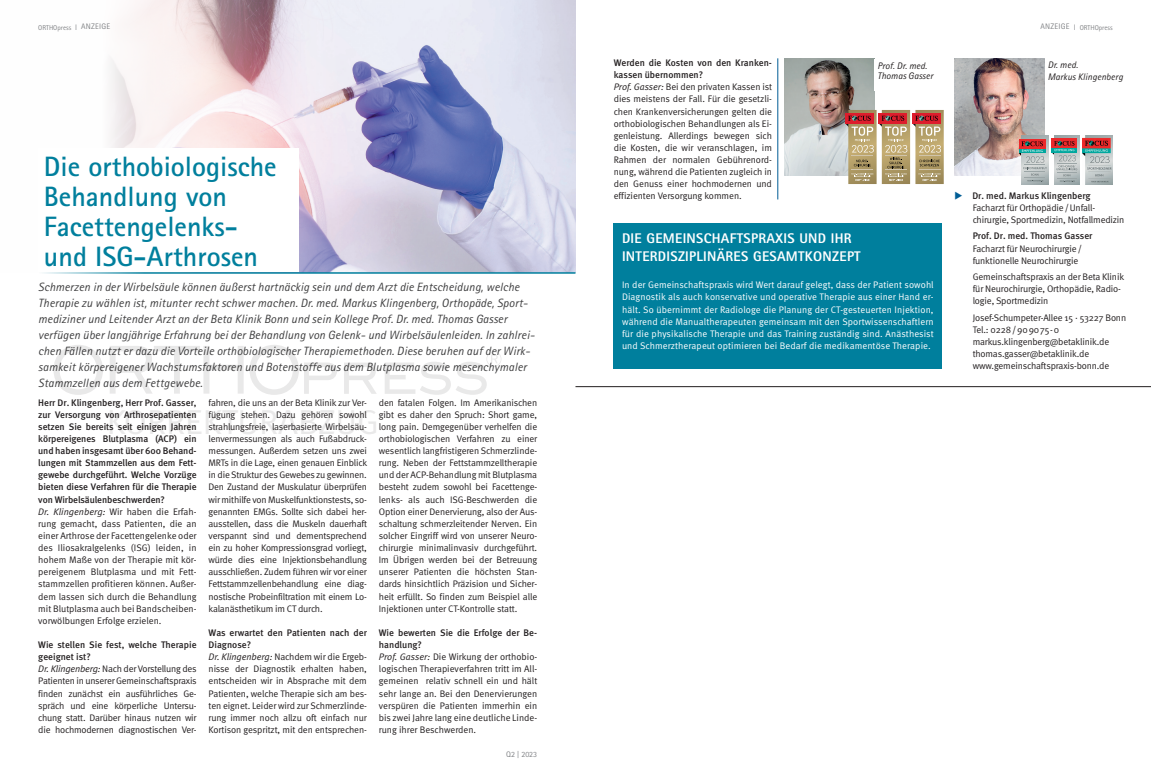
<style>
.page{position:relative;width:1151px;height:774px;background:#fff}
.page>*{position:absolute;margin:0;border:0;box-sizing:border-box;transform-origin:0 0}
.t1{font:34.7px "Meta Normal";color:#231f20}
.t2{font:700 28px/30px "Rotis Sans Serif";color:#007f9d}
.t3{font:800 14px/18px "Rotis Sans Serif";letter-spacing:.02em;color:#fff}
.t4{font:italic 12px/16px "Rotis Sans Serif";letter-spacing:.01em;color:#3e3e3f}
.t5{font:9.5px/12.1px "Meta Normal";letter-spacing:-.015em;color:#231f20;text-align:justify}
.t6{font:500 9.5px/12.1px "Meta";color:#231f20}
.t7{font:9.5px/12.1px "Meta Normal";letter-spacing:.01em;color:#fff;text-align:justify}
.t8{font:italic 9.5px/12.1px "Rotis Sans Serif";letter-spacing:.01em;color:#231f20}
.t9{font:8px "Rotis Sans Serif";color:#808285}
.t10{font:7px "Rotis Sans Serif";color:#808285}
.s1{font-size:8px}
.s2{font-style:italic}
.s3{color:#005d95}
</style>
<div class="page">
<img style="left:111px;top:0;width:464px;height:272px">
<hr style="left:25px;top:272px;width:550px;height:2px;background:#007f9d">
<img style="left:954px;top:58px;width:91px;height:117px">
<img style="left:1021px;top:136px;width:27px;height:48px">
<div style="left:1019px;top:139px;width:26px;height:10px;background:#eb292b"></div>
<img style="left:1054px;top:136px;width:26px;height:48px">
<div style="left:1051px;top:139px;width:26px;height:9px;background:#eb292b"></div>
<svg style="left:1019px;top:141px;width:58px;height:41px"></svg>
<img style="left:1083px;top:136px;width:30px;height:48px">
<img style="left:784px;top:58px;width:90px;height:117px">
<img style="left:848px;top:110px;width:29px;height:74px">
<svg style="left:845px;top:113px;width:28px;height:3px"></svg>
<img style="left:882px;top:110px;width:28px;height:74px">
<svg style="left:879px;top:113px;width:28px;height:3px"></svg>
<img style="left:915px;top:110px;width:29px;height:74px">
<svg style="left:912px;top:113px;width:28px;height:3px"></svg>
<svg style="left:845px;top:116px;width:96px;height:65px;background:#bfa17f"></svg>
<div style="left:38px;top:148px;width:261px;height:124px;background:#fff"></div>
<hr style="left:777px;top:58px;width:1px;height:141px;background:#005d95">
<div style="left:613px;top:224px;width:329px;height:145px;background:#007f9d"></div>
<hr style="left:575px;top:386px;width:576px;height:1px;background:#231f20">
<svg style="left:53px;top:345px;width:50px;height:50px"></svg>
<svg style="left:110px;top:345px;width:227px;height:50px"></svg>
<svg style="left:344px;top:363px;width:32px;height:31px"></svg>
<svg style="left:385px;top:351px;width:116px;height:44px"></svg>
<p class="t10" style="left:38px;top:23px;width:73px">ORTHOpress <span class="s1">l ANZEIGE</span></p>
<p class="t10" style="left:1040px;top:23px;width:74px"><span class="s1">ANZEIGE l</span> ORTHOpress</p>
<h2 class="t2" style="left:44px;top:151px;width:234px">Die orthobiologische<br>Behandlung von<br>Facettengelenks&shy;und ISG-Arthrosen</h2>
<p class="t4" style="left:38px;top:279px;width:498px">Schmerzen in der Wirbelsäule können äußerst hartnäckig sein und dem Arzt die Entscheidung, welche Therapie zu wählen ist, mitunter recht schwer machen. Dr. med. Markus Klingenberg, Orthopäde, Sport&shy;mediziner und Leitender Arzt an der Beta Klinik Bonn und sein Kollege Prof. Dr. med. Thomas Gasser verfügen über langjährige Erfahrung bei der Behandlung von Gelenk- und Wirbelsäulenleiden. In zahlrei&shy;chen Fällen nutzt er dazu die Vorteile orthobiologischer Therapiemethoden. Diese beruhen auf der Wirk&shy;samkeit körpereigener Wachstumsfaktoren und Botenstoffe aus dem Blutplasma sowie mesenchymaler Stammzellen aus dem Fettgewebe.</p>
<p class="t6" style="left:38px;top:396px;width:160px;text-align:justify">Herr Dr. Klingenberg, Herr Prof. Gasser, zur Versorgung von Arthrosepatienten setzen Sie bereits seit einigen Jahren körpereigenes Blutplasma (ACP) ein und haben insgesamt über 600 Behand&shy;lungen mit Stammzellen aus dem Fett&shy;gewebe durchgeführt. Welche Vorzüge bieten diese Verfahren für die Therapie von Wirbelsäulenbeschwerden?</p>
<p class="t5" style="left:38px;top:505px;width:160px"><span class="s2">Dr. Klingenberg:</span> Wir haben die Erfah&shy;rung gemacht, dass Patienten, die an einer Arthrose der Facettengelenke oder des Iliosakralgelenks (ISG) leiden, in hohem Maße von der Therapie mit kör&shy;pereigenem Blutplasma und mit Fett&shy;stammzellen profitieren können. Außer&shy;dem lassen sich durch die Behandlung mit Blutplasma auch bei Bandscheiben&shy;vorwölbungen Erfolge erzielen.</p>
<p class="t6" style="left:38px;top:639px;width:160px">Wie stellen Sie fest, welche Therapie geeignet ist?</p>
<p class="t5" style="left:38px;top:663px;width:160px"><span class="s2">Dr. Klingenberg:</span> Nach der Vorstellung des Patienten in unserer Gemeinschaftspraxis finden zunächst ein ausführliches Ge&shy;spräch und eine körperliche Untersu&shy;chung statt. Darüber hinaus nutzen wir die hochmodernen diagnostischen Ver-</p>
<p class="t5" style="left:209px;top:396px;width:160px">fahren, die uns an der Beta Klinik zur Ver&shy;fügung stehen. Dazu gehören sowohl strahlungsfreie, laserbasierte Wirbelsäu&shy;lenvermessungen als auch Fußabdruck&shy;messungen. Außerdem setzen uns zwei MRTs in die Lage, einen genauen Einblick in die Struktur des Gewebes zu gewinnen.<br>Den Zustand der Muskulatur überprüfen wir mithilfe von Muskelfunktionstests, so&shy;genannten EMGs. Sollte sich dabei her&shy;ausstellen, dass die Muskeln dauerhaft verspannt sind und dementsprechend ein zu hoher Kompressionsgrad vorliegt, würde dies eine Injektionsbehandlung ausschließen. Zudem führen wir vor einer Fettstammzellenbehandlung eine diag&shy;nostische Probeinfiltration mit einem Lo&shy;kalanästhetikum im CT durch.</p>
<p class="t6" style="left:209px;top:626px;width:160px">Was erwartet den Patienten nach der<br>Diagnose?</p>
<p class="t5" style="left:209px;top:651px;width:160px"><span class="s2">Dr. Klingenberg:</span> Nachdem wir die Ergeb&shy;nisse der Diagnostik erhalten haben, entscheiden wir in Absprache mit dem Patienten, welche Therapie sich am bes&shy;ten eignet. Leider wird zur Schmerzlinde&shy;rung immer noch allzu oft einfach nur Kortison gespritzt, mit den entsprechen-</p>
<p class="t5" style="left:379px;top:396px;width:160px">den fatalen Folgen. Im Amerikanischen gibt es daher den Spruch: Short game, long pain. Demgegenüber verhelfen die orthobiologischen Verfahren zu einer wesentlich langfristigeren Schmerzlinde&shy;rung. Neben der Fettstammzelltherapie und der ACP-Behandlung mit Blutplasma besteht zudem sowohl bei Facettenge&shy;lenks- als auch ISG-Beschwerden die Option einer Denervierung, also der Aus&shy;schaltung schmerzleitender Nerven. Ein solcher Eingriff wird von unserer Neuro&shy;chirurgie minimalinvasiv durchgeführt.<br>Im Übrigen werden bei der Betreuung unserer Patienten die höchsten Stan&shy;dards hinsichtlich Präzision und Sicher&shy;heit erfüllt. So finden zum Beispiel alle Injektionen unter CT-Kontrolle statt.</p>
<p class="t6" style="left:379px;top:626px;width:160px">Wie bewerten Sie die Erfolge der Be&shy;handlung?</p>
<p class="t5" style="left:379px;top:651px;width:160px"><span class="s2">Prof. Gasser:</span> Die Wirkung der orthobio&shy;logischen Therapieverfahren tritt im All&shy;gemeinen relativ schnell ein und hält sehr lange an. Bei den Denervierungen verspüren die Patienten immerhin ein bis zwei Jahre lang eine deutliche Linde&shy;rung ihrer Beschwerden.</p>
<h1 class="t1" style="left:106px;top:402px;width:274px">KORREKTURABZUG</h1>
<p class="t9" style="left:506px;top:750px;width:32px">Q2 | 2023</p>
<p class="t6" style="left:614px;top:57px;width:160px">Werden die Kosten von den Kranken&shy;kassen übernommen?</p>
<p class="t5" style="left:614px;top:81px;width:160px"><span class="s2">Prof. Gasser:</span> Bei den privaten Kassen ist dies meistens der Fall. Für die gesetzli&shy;chen Krankenversicherungen gelten die orthobiologischen Behandlungen als Ei&shy;genleistung. Allerdings bewegen sich die Kosten, die wir veranschlagen, im Rahmen der normalen Gebührenord&shy;nung, während die Patienten zugleich in den Genuss einer hochmodernen und effizienten Versorgung kommen.</p>
<p class="t8" style="left:877px;top:61px;width:57px;line-height:10px">Prof. Dr. med.<br>Thomas Gasser</p>
<h3 class="t3" style="left:622px;top:229px;width:240px">DIE GEMEINSCHAFTSPRAXIS UND IHR<br>INTERDISZIPLINÄRES GESAMTKONZEPT</h3>
<p class="t7" style="left:622px;top:279px;width:313px">In der Gemeinschaftspraxis wird Wert darauf gelegt, dass der Patient sowohl Diagnostik als auch konservative und operative Therapie aus einer Hand er&shy;hält. So übernimmt der Radiologe die Planung der CT-gesteuerten Injektion, während die Manualtherapeuten gemeinsam mit den Sportwissenschaftlern für die physikalische Therapie und das Training zuständig sind. Anästhesist und Schmerztherapeut optimieren bei Bedarf die medikamentöse Therapie.</p>
<p class="t8" style="left:1048px;top:59px;width:77px">Dr. med.<br>Markus Klingenberg</p>
<p class="t6" style="left:954px;top:189px;width:138px"><span class="s3">◆</span> Dr. med. Markus Klingenberg</p>
<p class="t5" style="left:973px;top:201px;width:153px">Facharzt für Orthopädie/Unfall&shy;chirurgie, Sportmedizin, Notfallmedizin</p>
<p class="t6" style="left:973px;top:230px;width:121px">Prof. Dr. med. Thomas Gasser</p>
<p class="t5" style="left:973px;top:242px;width:111px">Facharzt für Neurochirurgie/ funktionelle Neurochirurgie</p>
<p class="t5" style="left:973px;top:271px;width:153px;text-align:left">Gemeinschaftspraxis an der Beta Klinik für Neurochirurgie, Orthopädie, Radio&shy;logie, Sportmedizin</p>
<p class="t5" style="left:973px;top:311px;width:155px;text-align:left">Josef-Schumpeter-Allee 15 · 53227 Bonn Tel.: 0228/909075-0 markus.klingenberg@betaklinik.de thomas.gasser@betaklinik.de www.gemeinschaftspraxis-bonn.de</p>
</div>
